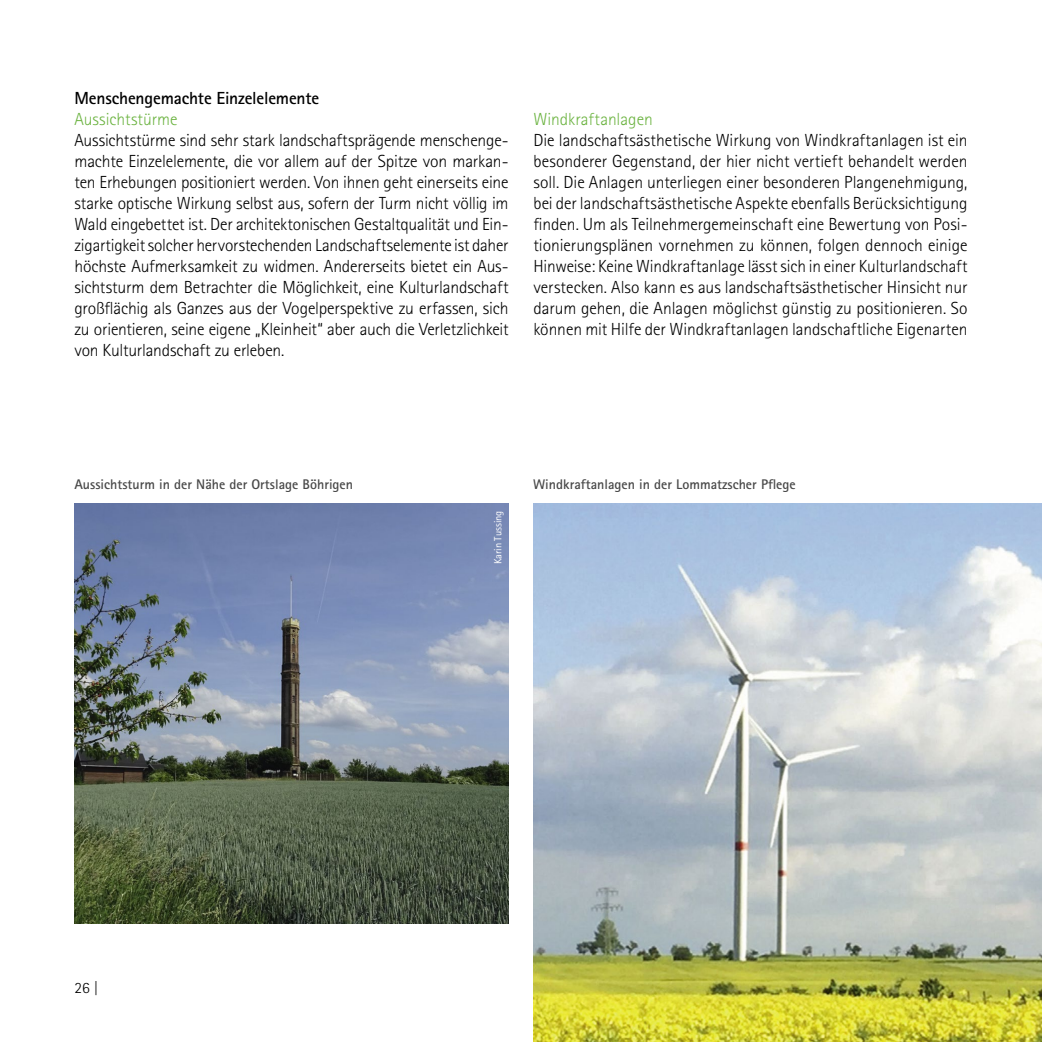
<style>
.page{position:relative;width:1042px;height:1042px;background:#fff}
.page>*{position:absolute;margin:0;border:0;box-sizing:border-box;transform-origin:0 0}
.LfULG_Copy{font:300 17.5px/21px "Rotis Sans Serif Std";letter-spacing:-.01em;color:#000;text-align:justify}
.H3_Bold_Schwarz_10pt{font:700 17.5px "Rotis Sans Serif Std";letter-spacing:-.01em;color:#000}
.H4_Light_Hellgruen_10pt{font:300 17.5px "Rotis Sans Serif Std";color:#6bb340}
.t1{font:300 15.75px "Rotis Sans Serif Std";color:#000}
.t2{font:700 14px "Rotis Sans Serif Std";color:#484848}
.t3{font:10.5px "Rotis Sans Serif Std";color:#fff}
</style>
<div class="page">
<img style="left:74px;top:503px;width:434px;height:420px">
<img style="left:533px;top:503px;width:509px;height:539px">
<h3 class="H3_Bold_Schwarz_10pt" style="left:74px;top:87px;width:246px">Menschengemachte Einzelelemente</h3>
<h4 class="H4_Light_Hellgruen_10pt" style="left:74px;top:109px;width:105px">Aussichtstürme</h4>
<p class="LfULG_Copy" style="left:74px;top:130px;width:436px">Aussichtstürme sind sehr stark landschaftsprägende menschenge&shy;machte Einzelelemente, die vor allem auf der Spitze von markan&shy;ten Erhebungen positioniert werden. Von ihnen geht einerseits eine starke optische Wirkung selbst aus, sofern der Turm nicht völlig im Wald eingebettet ist. Der architektonischen Gestaltqualität und Ein&shy;zigartigkeit solcher hervorstechenden Landschaftselemente ist daher höchste Aufmerksamkeit zu widmen. Andererseits bietet ein Aus&shy;sichtsturm dem Betrachter die Möglichkeit, eine Kulturlandschaft großflächig als Ganzes aus der Vogelperspektive zu erfassen, sich zu orientieren, seine eigene „Kleinheit“ aber auch die Verletzlichkeit von Kulturlandschaft zu erleben.</p>
<h4 class="H4_Light_Hellgruen_10pt" style="left:533px;top:109px;width:121px">Windkraftanlagen</h4>
<p class="LfULG_Copy" style="left:533px;top:130px;width:436px">Die landschaftsästhetische Wirkung von Windkraftanlagen ist ein besonderer Gegenstand, der hier nicht vertieft behandelt werden soll. Die Anlagen unterliegen einer besonderen Plangenehmigung, bei der landschaftsästhetische Aspekte ebenfalls Berücksichtigung finden. Um als Teilnehmergemeinschaft eine Bewertung von Posi&shy;tionierungsplänen vornehmen zu können, folgen dennoch einige Hinweise: Keine Windkraftanlage lässt sich in einer Kulturlandschaft verstecken. Also kann es aus landschaftsästhetischer Hinsicht nur darum gehen, die Anlagen möglichst günstig zu positionieren. So können mit Hilfe der Windkraftanlagen landschaftliche Eigenarten</p>
<p class="t2" style="left:74px;top:476px;width:280px">Aussichtsturm in der Nähe der Ortslage Böhrigen</p>
<p class="t2" style="left:533px;top:476px;width:264px">Windkraftanlagen in der Lommatzscher Pflege</p>
<p class="t1" style="left:74px;top:979px;width:26px">26 |</p>
<p class="t3" style="left:491px;top:564px;width:55px;rotate:-90deg">Karin Tussing</p>
</div>
